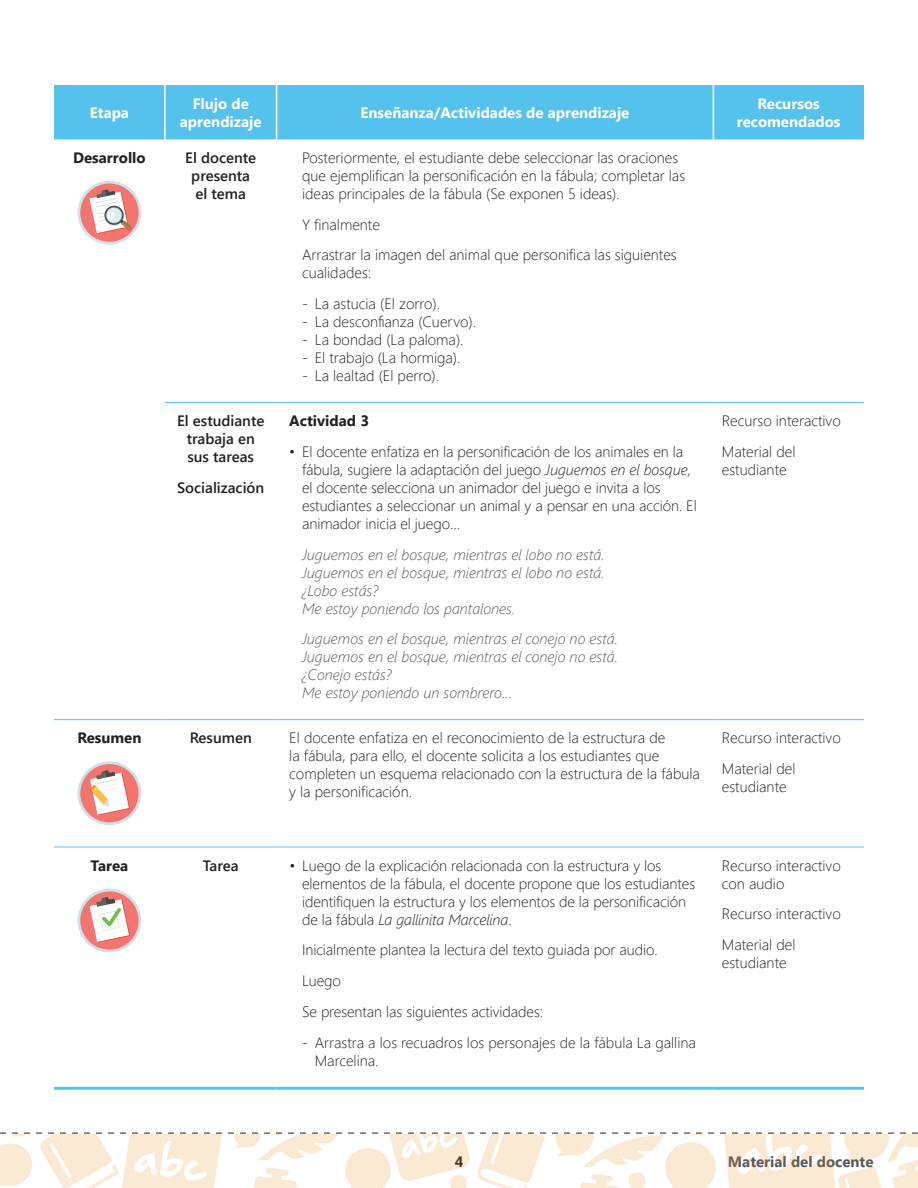
<style>
.page{position:relative;width:918px;height:1188px;background:#fff}
.page>*{position:absolute;margin:0;border:0;box-sizing:border-box;transform-origin:0 0}
.t1{font:300 15px/18px "Segoe UI";color:#231f20}
.t2{font:italic 300 15px/18px "Segoe UI";color:#57585a}
.t3{font:600 15px/18px "Segoe UI";color:#231f20;text-align:center}
.t4{font:700 15px/18px "Segoe UI";color:#fff;text-align:center}
.t5{font:700 15px "Segoe UI";color:#231f20}
.t6{font:700 15px "Segoe UI";color:#57585a}
.s1{font-style:italic}
</style>
<div class="page">
<svg style="left:0;top:1132px;width:918px;height:56px"></svg>
<div style="left:54px;top:85px;width:810px;height:54px;background:#54c2ed"></div>
<hr style="left:164px;top:85px;width:2px;height:54px;background:#fff">
<hr style="left:276px;top:85px;width:1px;height:54px;background:#fff">
<hr style="left:713px;top:85px;width:1px;height:54px;background:#fff">
<hr style="left:277px;top:402px;width:436px;height:1px;background:#54c2ed">
<hr style="left:713px;top:402px;width:151px;height:1px;background:#54c2ed">
<hr style="left:54px;top:719px;width:111px;height:1px;background:#54c2ed">
<hr style="left:165px;top:719px;width:112px;height:1px;background:#54c2ed">
<hr style="left:277px;top:719px;width:436px;height:1px;background:#54c2ed">
<hr style="left:713px;top:719px;width:151px;height:1px;background:#54c2ed">
<hr style="left:54px;top:1087px;width:111px;height:3px;background:#54c2ed">
<hr style="left:165px;top:1087px;width:112px;height:3px;background:#54c2ed">
<hr style="left:277px;top:1087px;width:436px;height:3px;background:#54c2ed">
<hr style="left:713px;top:1087px;width:151px;height:3px;background:#54c2ed">
<hr style="left:54px;top:847px;width:111px;height:1px;background:#54c2ed">
<hr style="left:165px;top:847px;width:112px;height:1px;background:#54c2ed">
<hr style="left:277px;top:847px;width:436px;height:1px;background:#54c2ed">
<hr style="left:713px;top:847px;width:151px;height:1px;background:#54c2ed">
<hr style="left:165px;top:402px;width:112px;height:1px;background:#54c2ed">
<svg style="left:78px;top:181px;width:63px;height:64px"></svg>
<div style="left:80px;top:184px;width:59px;height:58px;background:#f27570;border-radius:50%"></div>
<svg style="left:90px;top:189px;width:42px;height:45px"></svg>
<svg style="left:78px;top:761px;width:63px;height:64px"></svg>
<div style="left:80px;top:764px;width:59px;height:58px;background:#f27570;border-radius:50%"></div>
<svg style="left:90px;top:770px;width:40px;height:45px"></svg>
<div style="left:78px;top:889px;width:63px;height:63px;background:#cfe0ea;border-radius:50%"></div>
<div style="left:80px;top:891px;width:59px;height:59px;background:#f27570;border-radius:50%"></div>
<svg style="left:90px;top:897px;width:40px;height:45px"></svg>
<p class="t4" style="left:90px;top:103px;width:41px">Etapa</p>
<p class="t4" style="left:180px;top:94px;width:83px">Flujo de aprendizaje</p>
<p class="t4" style="left:361px;top:103px;width:270px">Enseñanza/Actividades de aprendizaje</p>
<p class="t4" style="left:737px;top:94px;width:105px">Recursos recomendados</p>
<p class="t5" style="left:73px;top:147px;width:74px">Desarrollo</p>
<p class="t3" style="left:185px;top:148px;width:72px">El docente presenta el tema</p>
<p class="t1" style="left:302px;top:148px;width:385px">Posteriormente, el estudiante debe seleccionar las oraciones que ejemplifican la personificación en la fábula; completar las ideas principales de la fábula (Se exponen 5 ideas).</p>
<p class="t1" style="left:302px;top:208px;width:376px;line-height:30.8px">Y finalmente<br>Arrastrar la imagen del animal que personifica las siguientes</p>
<p class="t1" style="left:302px;top:263px;width:71px">cualidades:</p>
<p class="t1" style="left:302px;top:294px;width:139px">- La astucia (El zorro).</p>
<p class="t1" style="left:302px;top:312px;width:176px">- La desconfianza (Cuervo).</p>
<p class="t1" style="left:302px;top:330px;width:163px">- La bondad (La paloma).</p>
<p class="t1" style="left:302px;top:348px;width:160px">- El trabajo (La hormiga).</p>
<p class="t1" style="left:302px;top:366px;width:139px">- La lealtad (El perro).</p>
<p class="t3" style="left:177px;top:412px;width:89px">El estudiante trabaja en sus tareas</p>
<p class="t3" style="left:177px;top:478px;width:89px">Socialización</p>
<p class="t5" style="left:289px;top:410px;width:81px">Actividad 3</p>
<p class="t1" style="left:302px;top:442px;width:396px;text-indent:-13px">• El docente enfatiza en la personificación de los animales en la fábula, sugiere la adaptación del juego <span class="s1">Juguemos en el bosque</span>, el docente selecciona un animador del juego e invita a los estudiantes a seleccionar un animal y a pensar en una acción. El animador inicia el juego…</p>
<p class="t2" style="left:302px;top:545px;width:304px">Juguemos en el bosque, mientras el lobo no está.<br>Juguemos en el bosque, mientras el lobo no está. ¿Lobo estás?<br>Me estoy poniendo los pantalones.</p>
<p class="t2" style="left:302px;top:629px;width:318px">Juguemos en el bosque, mientras el conejo no está.<br>Juguemos en el bosque, mientras el conejo no está. ¿Conejo estás?<br>Me estoy poniendo un sombrero...</p>
<p class="t1" style="left:722px;top:405px;width:120px;line-height:30.8px">Recurso interactivo<br>Material del</p>
<p class="t1" style="left:722px;top:460px;width:66px">estudiante</p>
<p class="t5" style="left:77px;top:727px;width:66px">Resumen</p>
<p class="t3" style="left:190px;top:729px;width:64px">Resumen</p>
<p class="t1" style="left:289px;top:728px;width:412px">El docente enfatiza en el reconocimiento de la estructura de<br>la fábula, para ello, el docente solicita a los estudiantes que completen un esquema relacionado con la estructura de la fábula y la personificación.</p>
<p class="t1" style="left:722px;top:722px;width:120px;line-height:30.8px">Recurso interactivo<br>Material del</p>
<p class="t1" style="left:722px;top:777px;width:66px">estudiante</p>
<p class="t5" style="left:91px;top:855px;width:39px">Tarea</p>
<p class="t3" style="left:203px;top:856px;width:37px">Tarea</p>
<p class="t1" style="left:302px;top:856px;width:395px;text-indent:-13px">• Luego de la explicación relacionada con la estructura y los elementos de la fábula, el docente propone que los estudiantes identifiquen la estructura y los elementos de la personificación de la fábula <span class="s1">La gallinita Marcelina</span>.</p>
<p class="t1" style="left:302px;top:934px;width:357px;line-height:30.8px">Inicialmente plantea la lectura del texto guiada por audio.<br>Luego<br>Se presentan las siguientes actividades:</p>
<p class="t1" style="left:315px;top:1033px;width:383px;text-indent:-13px">- Arrastra a los recuadros los personajes de la fábula La gallina<br>Marcelina.</p>
<p class="t1" style="left:722px;top:856px;width:120px">Recurso interactivo con audio</p>
<p class="t1" style="left:722px;top:898px;width:120px;line-height:30.8px">Recurso interactivo<br>Material del</p>
<p class="t1" style="left:722px;top:953px;width:66px">estudiante</p>
<p class="t5" style="left:455px;top:1151px;width:10px">4</p>
<p class="t6" style="left:728px;top:1151px;width:147px">Material del docente</p>
</div>
